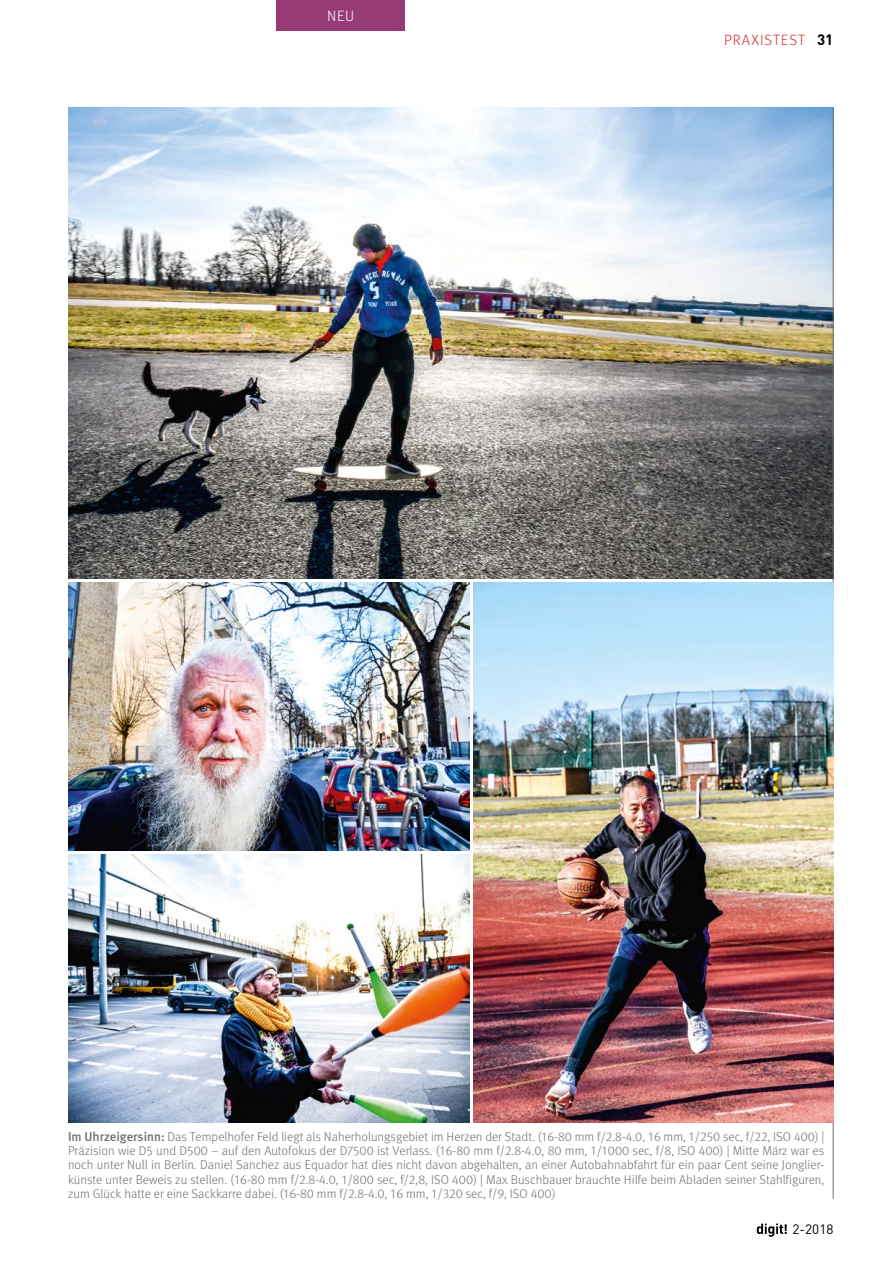
<style>
.page{position:relative;width:893px;height:1263px;background:#fff}
.page>*{position:absolute;margin:0;border:0;box-sizing:border-box;transform-origin:0 0}
.t1{font:300 15px "Meta OT";letter-spacing:.065em;color:#d53134}
.t2{font:300 15px "Meta OT";color:#fff}
.t3{font:700 15px "DIN Pro";color:#000}
.t4{font:13.5px "DIN Pro";color:#000}
.t5{font:300 12.75px/14.2px "Meta OT";color:#706f6f;text-align:justify}
.s1{font-family:"Meta Medium LF";font-weight:400}
</style>
<div class="page">
<svg style="left:757px;top:1223px;width:30px;height:14px"></svg>
<img style="left:68px;top:107px;width:765px;height:472px">
<hr style="left:833px;top:107px;width:1px;height:1092px;background:#706f6f">
<img style="left:68px;top:583px;width:401px;height:267px">
<img style="left:68px;top:855px;width:401px;height:267px">
<img style="left:474px;top:583px;width:359px;height:539px">
<div style="left:276px;top:0;width:129px;height:31px;background:#963b75"></div>
<p class="t2" style="left:327px;top:7px;width:28px">NEU</p>
<p class="t1" style="left:724px;top:31px;width:82px">PRAXISTEST</p>
<p class="t3" style="left:817px;top:27px;width:18px">31</p>
<p class="t5" style="left:68px;top:1129px;width:758px"><span class="s1">Im Uhrzeigersinn:</span> Das Tempelhofer Feld liegt als Naherholungsgebiet im Herzen der Stadt. (16-80 mm f/2.8-4.0, 16 mm, 1/250 sec, f/22, ISO 400) | Präzision wie D5 und D500 – auf den Autofokus der D7500 ist Verlass. (16-80 mm f/2.8-4.0, 80 mm, 1/1000 sec, f/8, ISO 400) | Mitte März war es noch unter Null in Berlin. Daniel Sanchez aus Equador hat dies nicht davon abgehalten, an einer Autobahnabfahrt für ein paar Cent seine Jonglier&shy;künste unter Beweis zu stellen. (16-80 mm f/2.8-4.0, 1/800 sec, f/2,8, ISO 400) | Max Buschbauer brauchte Hilfe beim Abladen seiner Stahlfiguren, zum Glück hatte er eine Sackkarre dabei. (16-80 mm f/2.8-4.0, 16 mm, 1/320 sec, f/9, ISO 400)</p>
<p class="t4" style="left:792px;top:1218px;width:42px">2-2018</p>
</div>
